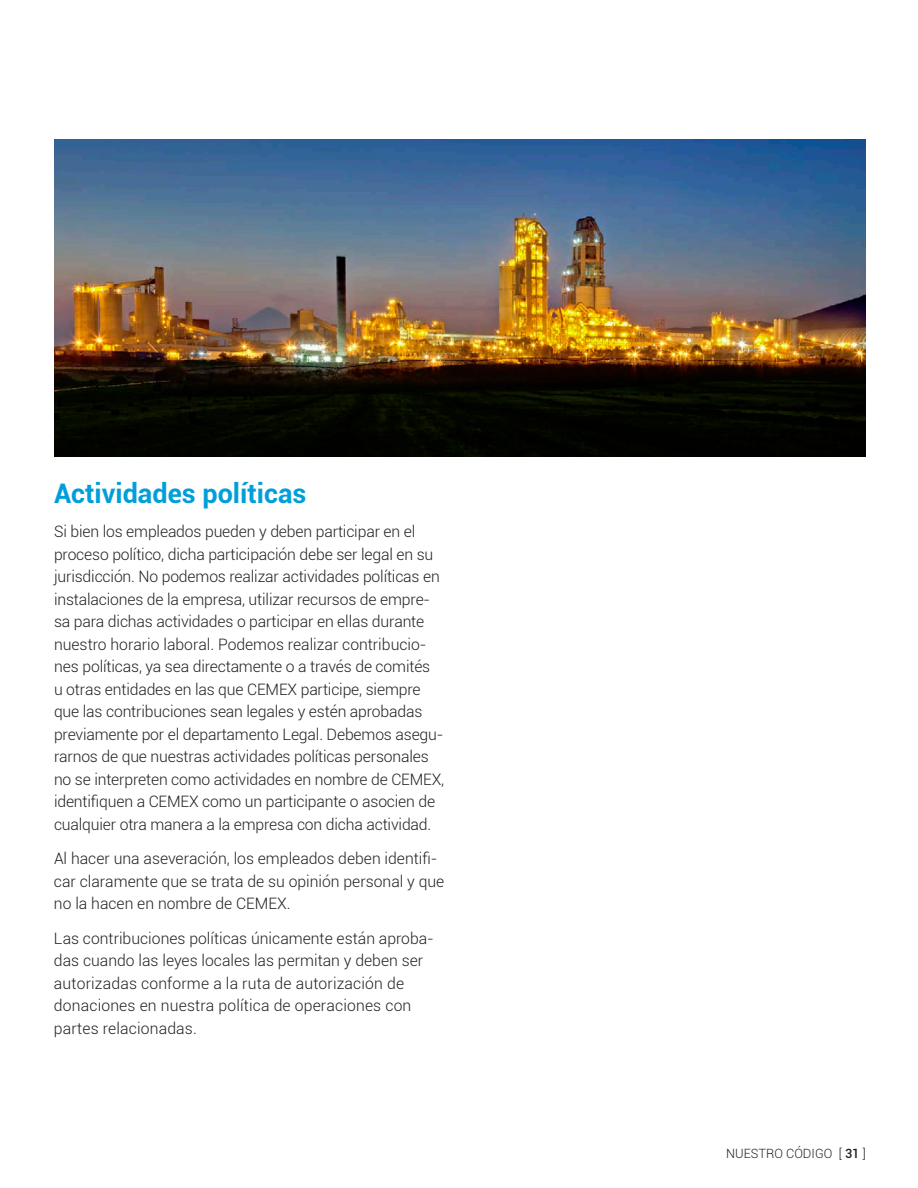
<style>
.page{position:relative;width:918px;height:1188px;background:#fff}
.page>*{position:absolute;margin:0;border:0;box-sizing:border-box;transform-origin:0 0}
.t1{font:700 27px "Roboto";color:#009fda}
.t2{font:300 15.75px/22.5px "Roboto";letter-spacing:-.01em;color:#231f20}
.t3{font:300 15.75px/22.5px "Roboto";letter-spacing:.01em;color:#231f20}
.t4{font:300 12.75px "Roboto";color:#231f20}
.s1{font-weight:500}
</style>
<div class="page">
<img style="left:54px;top:140px;width:812px;height:317px">
<p class="t1" style="left:54px;top:474px;width:254px">Actividades políticas</p>
<p class="t2" style="left:54px;top:520px;width:392px">Si bien los empleados pueden y deben participar en el proceso político, dicha participación debe ser legal en su jurisdicción. No podemos realizar actividades políticas en instalaciones de la empresa, utilizar recursos de empre&shy;sa para dichas actividades o participar en ellas durante nuestro horario laboral. Podemos realizar contribucio&shy;nes políticas, ya sea directamente o a través de comités<br>u otras entidades en las que CEMEX participe, siempre que las contribuciones sean legales y estén aprobadas previamente por el departamento Legal. Debemos asegu&shy;rarnos de que nuestras actividades políticas personales no se interpreten como actividades en nombre de CEMEX, identifiquen a CEMEX como un participante o asocien de cualquier otra manera a la empresa con dicha actividad.</p>
<p class="t2" style="left:54px;top:847px;width:392px">Al hacer una aseveración, los empleados deben identifi&shy;car claramente que se trata de su opinión personal y que no la hacen en nombre de CEMEX.</p>
<p class="t3" style="left:54px;top:926px;width:381px">Las contribuciones políticas únicamente están aproba&shy;das cuando las leyes locales las permitan y deben ser autorizadas conforme a la ruta de autorización de donaciones en nuestra política de operaciones con partes relacionadas.</p>
<p class="t4" style="left:726px;top:1145px;width:141px">NUESTRO CÓDIGO [ <span class="s1">31</span> ]</p>
</div>
